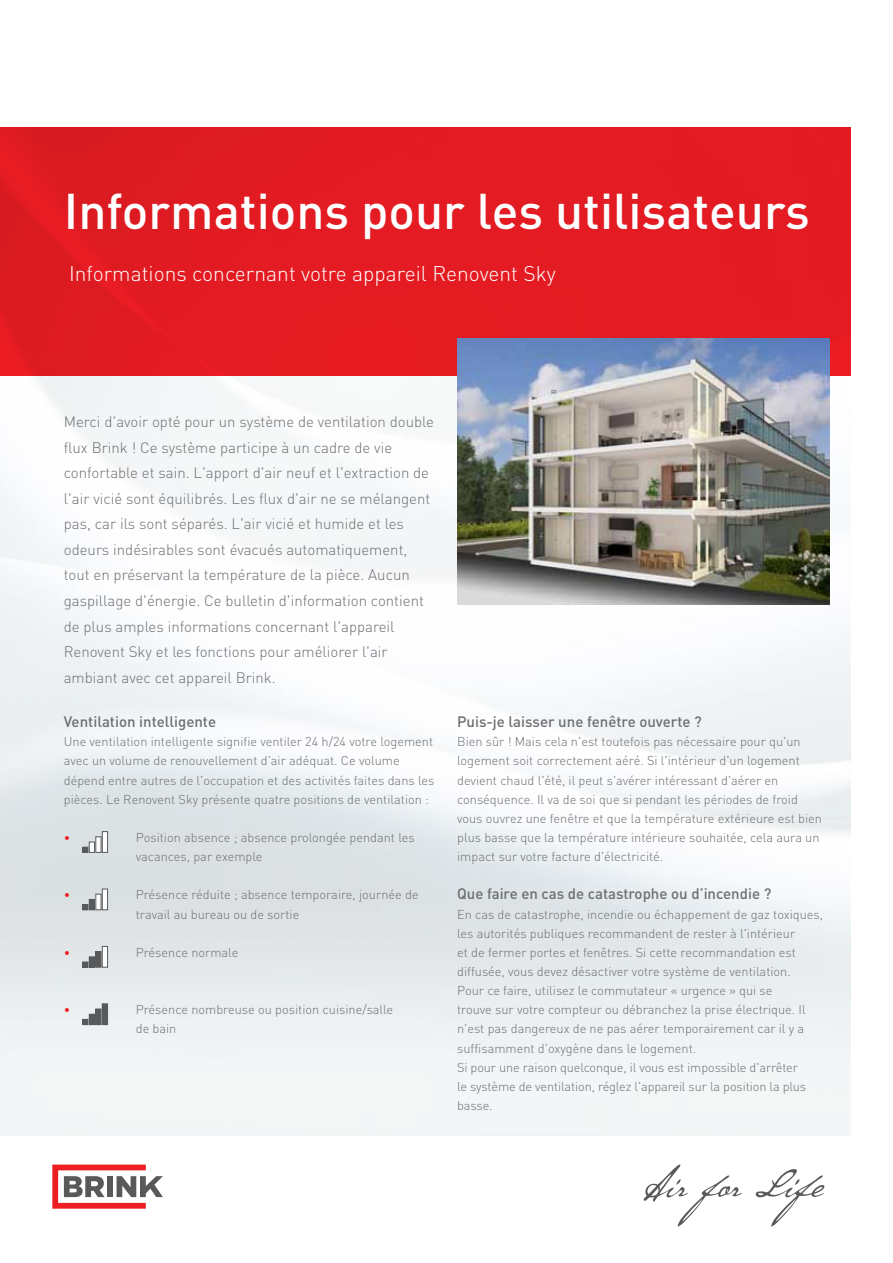
<style>
.page{position:relative;width:893px;height:1263px;background:#fff}
.page>*{position:absolute;margin:0;border:0;box-sizing:border-box;transform-origin:0 0}
.t1{font:500 49.5px "DIN Pro";color:#fff}
.t2{font:300 21px "DIN Pro";color:#fff}
.t3{font:300 15px/25.5px "DIN Pro";color:#6d6e71}
.t4{font:500 15px "DIN Pro";color:#6d6e71}
.t5{font:300 12.75px/19.2px "DIN Pro";color:#6d6e71}
.t6{font:300 12px "DIN Pro";color:#ed1d24}
</style>
<div class="page">
<svg style="left:644px;top:1164px;width:98px;height:62px"></svg>
<svg style="left:755px;top:1169px;width:70px;height:57px"></svg>
<svg style="left:52px;top:1164px;width:111px;height:45px"></svg>
<img style="left:0;top:376px;width:850px;height:759px">
<div style="left:0;top:128px;width:850px;height:248px;background:#e31b22"></div>
<img style="left:458px;top:338px;width:371px;height:266px">
<svg style="left:83px;top:847px;width:5px;height:5px"></svg>
<div style="left:89px;top:842px;width:6px;height:10px;background:#fff"></div>
<div style="left:89px;top:842px;width:6px;height:10px;border:1px solid #58595b"></div>
<div style="left:96px;top:837px;width:5px;height:15px;background:#fff"></div>
<div style="left:102px;top:832px;width:6px;height:20px;background:#fff"></div>
<div style="left:102px;top:831px;width:6px;height:21px;border:1px solid #58595b"></div>
<svg style="left:83px;top:904px;width:5px;height:6px"></svg>
<div style="left:89px;top:899px;width:6px;height:11px;background:#58595b"></div>
<div style="left:96px;top:894px;width:5px;height:16px;background:#fff"></div>
<div style="left:102px;top:889px;width:6px;height:21px;background:#fff"></div>
<div style="left:102px;top:889px;width:6px;height:21px;border:1px solid #58595b"></div>
<svg style="left:83px;top:962px;width:5px;height:5px"></svg>
<div style="left:89px;top:957px;width:6px;height:10px;background:#58595b"></div>
<div style="left:96px;top:951px;width:5px;height:16px;background:#58595b"></div>
<div style="left:102px;top:946px;width:6px;height:21px;background:#fff"></div>
<div style="left:102px;top:946px;width:6px;height:21px;border:1px solid #58595b"></div>
<svg style="left:83px;top:1019px;width:5px;height:6px"></svg>
<div style="left:89px;top:1014px;width:6px;height:10px;background:#58595b"></div>
<div style="left:89px;top:1014px;width:6px;height:11px;border:1px solid #58595b"></div>
<div style="left:96px;top:1009px;width:5px;height:15px;background:#58595b"></div>
<div style="left:102px;top:1004px;width:6px;height:20px;background:#58595b"></div>
<h1 class="t1" style="left:64px;top:171px;width:748px">Informations pour les utilisateurs</h1>
<h2 class="t2" style="left:69px;top:259px;width:488px">Informations concernant votre appareil Renovent Sky</h2>
<p class="t3" style="left:64px;top:409px;width:372px">Merci d'avoir opté pour un système de ventilation double flux Brink ! Ce système participe à un cadre de vie confortable et sain. L'apport d'air neuf et l'extraction de l'air vicié sont équilibrés. Les flux d'air ne se mélangent pas, car ils sont séparés. L'air vicié et humide et les odeurs indésirables sont évacués automatiquement, tout en préservant la température de la pièce. Aucun gaspillage d'énergie. Ce bulletin d'information contient de plus amples informations concernant l'appareil Renovent Sky et les fonctions pour améliorer l'air ambiant avec cet appareil Brink.</p>
<p class="t4" style="left:64px;top:710px;width:154px">Ventilation intelligente</p>
<p class="t5" style="left:64px;top:732px;width:372px">Une ventilation intelligente signifie ventiler 24 h/24 votre logement avec un volume de renouvellement d'air adéquat. Ce volume dépend entre autres de l'occupation et des activités faites dans les pièces. Le Renovent Sky présente quatre positions de ventilation :</p>
<p class="t6" style="left:64px;top:829px;width:8px">•</p>
<p class="t5" style="left:136px;top:827px;width:280px">Position absence ; absence prolongée pendant les vacances, par exemple</p>
<p class="t6" style="left:64px;top:887px;width:8px">•</p>
<p class="t5" style="left:136px;top:885px;width:284px">Présence réduite ; absence temporaire, journée de travail au bureau ou de sortie</p>
<p class="t6" style="left:64px;top:944px;width:8px">•</p>
<p class="t5" style="left:136px;top:942px;width:104px">Présence normale</p>
<p class="t6" style="left:64px;top:1002px;width:8px">•</p>
<p class="t5" style="left:136px;top:999px;width:259px">Présence nombreuse ou position cuisine/salle de bain</p>
<p class="t4" style="left:457px;top:710px;width:246px">Puis-je laisser une fenêtre ouverte ?</p>
<p class="t5" style="left:457px;top:732px;width:366px">Bien sûr ! Mais cela n'est toutefois pas nécessaire pour qu'un logement soit correctement aéré. Si l'intérieur d'un logement devient chaud l'été, il peut s'avérer intéressant d'aérer en conséquence. Il va de soi que si pendant les périodes de froid vous ouvrez une fenêtre et que la température extérieure est bien plus basse que la température intérieure souhaitée, cela aura un impact sur votre facture d'électricité.</p>
<p class="t4" style="left:457px;top:882px;width:316px">Que faire en cas de catastrophe ou d’incendie ?</p>
<p class="t5" style="left:457px;top:904px;width:367px">En cas de catastrophe, incendie ou échappement de gaz toxiques, les autorités publiques recommandent de rester à l'intérieur<br>et de fermer portes et fenêtres. Si cette recommandation est diffusée, vous devez désactiver votre système de ventilation.<br>Pour ce faire, utilisez le commutateur « urgence » qui se<br>trouve sur votre compteur ou débranchez la prise électrique. Il n'est pas dangereux de ne pas aérer temporairement car il y a suffisamment d'oxygène dans le logement.<br>Si pour une raison quelconque, il vous est impossible d'arrêter<br>le système de ventilation, réglez l'appareil sur la position la plus basse.</p>
</div>
